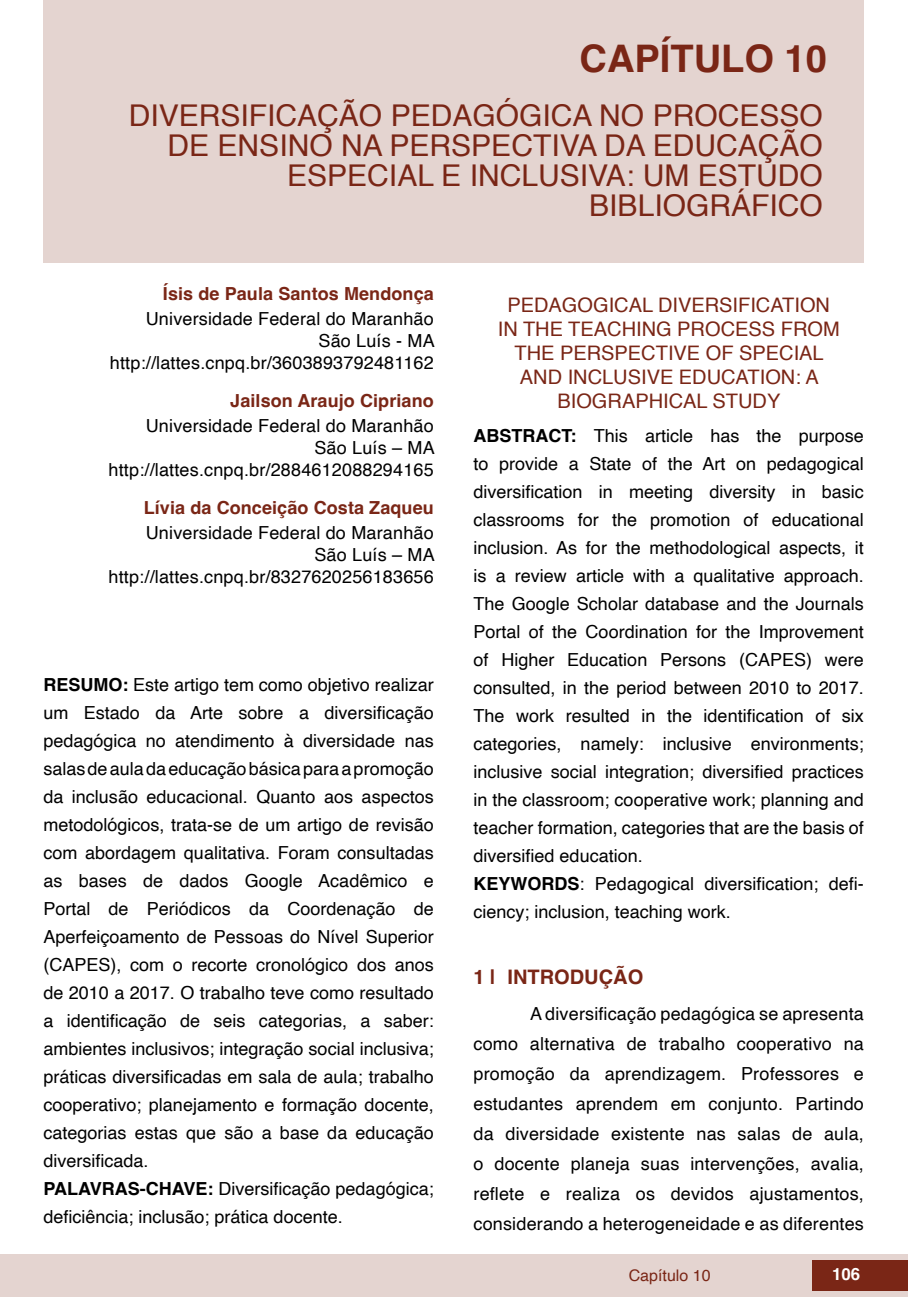
<style>
.page{position:relative;width:908px;height:1304px;background:#fff}
.page>*{position:absolute;margin:0;border:0;box-sizing:border-box;transform-origin:0 0}
.cap{font:700 38px "Helvetica";color:#7a2616}
.nome_artigos{font:30px/30px "Helvetica";color:#7a2616;text-align:right}
.título_Inglês{font:20px/24px "Helvetica";color:#7a2616;text-align:center}
.t1{font:700 20px "Helvetica";color:#7a2616}
.Resumos_e_PC_TXT{font:18px/28px "Helvetica";color:#000;text-align:justify}
.txt{font:18px/30px "Helvetica";letter-spacing:.01em;color:#000;text-align:justify}
.info_autores{font:18px "Helvetica";letter-spacing:.01em;color:#000}
.nome_autores{font:700 18px "Helvetica";letter-spacing:.005em;color:#7a2616}
.t2{font:700 16.8px "Helvetica";color:#fff}
.t3{font:16px "Helvetica";color:#7a2616}
.s1{font-weight:700}
</style>
<div class="page">
<div style="left:0;top:1254px;width:906px;height:43px;background:#e4d4d0"></div>
<div style="left:812px;top:1261px;width:95px;height:30px;background:#7a2616"></div>
<div style="left:43px;top:0;width:820px;height:263px;background:#e4d4d0"></div>
<p class="cap" style="left:579px;top:35px;width:249px">CAPÍTULO 10</p>
<p class="nome_artigos" style="left:129px;top:102px;width:695px">DIVERSIFICAÇÃO PEDAGÓGICA NO PROCESSO<br>DE ENSINO NA PERSPECTIVA DA EDUCAÇÃO<br>ESPECIAL E INCLUSIVA: UM ESTUDO<br>BIBLIOGRÁFICO</p>
<p class="nome_autores" style="left:163px;top:283px;width:272px">Ísis de Paula Santos Mendonça</p>
<p class="info_autores" style="left:146px;top:305px;width:289px">Universidade Federal do Maranhão</p>
<p class="info_autores" style="left:318px;top:327px;width:118px">São Luís - MA</p>
<p class="info_autores" style="left:110px;top:349px;width:325px">http://lattes.cnpq.br/3603893792481162</p>
<p class="nome_autores" style="left:230px;top:390px;width:205px">Jailson Araujo Cipriano</p>
<p class="info_autores" style="left:146px;top:412px;width:289px">Universidade Federal do Maranhão</p>
<p class="info_autores" style="left:314px;top:434px;width:122px">São Luís – MA</p>
<p class="info_autores" style="left:108px;top:456px;width:326px">http://lattes.cnpq.br/2884612088294165</p>
<p class="nome_autores" style="left:144px;top:497px;width:291px">Lívia da Conceição Costa Zaqueu</p>
<p class="info_autores" style="left:146px;top:519px;width:289px">Universidade Federal do Maranhão</p>
<p class="info_autores" style="left:314px;top:541px;width:122px">São Luís – MA</p>
<p class="info_autores" style="left:108px;top:563px;width:326px">http://lattes.cnpq.br/8327620256183656</p>
<p class="Resumos_e_PC_TXT" style="left:43px;top:671px;width:392px"><span class="s1">RESUMO:</span> Este artigo tem como objetivo realizar um Estado da Arte sobre a diversificação pedagógica no atendimento à diversidade nas salas de aula da educação básica para a promoção da inclusão educacional. Quanto aos aspectos metodológicos, trata-se de um artigo de revisão com abordagem qualitativa. Foram consultadas as bases de dados Google Acadêmico e Portal de Periódicos da Coordenação de Aperfeiçoamento de Pessoas do Nível Superior (CAPES), com o recorte cronológico dos anos de 2010 a 2017. O trabalho teve como resultado a identificação de seis categorias, a saber: ambientes inclusivos; integração social inclusiva; práticas diversificadas em sala de aula; trabalho cooperativo; planejamento e formação docente, categorias estas que são a base da educação diversificada.</p>
<p class="Resumos_e_PC_TXT" style="left:43px;top:1175px;width:392px"><span class="s1">PALAVRAS-CHAVE:</span> Diversificação pedagógica; deficiência; inclusão; prática docente.</p>
<p class="título_Inglês" style="left:497px;top:294px;width:343px">PEDAGOGICAL DIVERSIFICATION<br>IN THE TEACHING PROCESS FROM<br>THE PERSPECTIVE OF SPECIAL<br>AND INCLUSIVE EDUCATION: A<br>BIOGRAPHICAL STUDY</p>
<p class="Resumos_e_PC_TXT" style="left:473px;top:422px;width:392px"><span class="s1">ABSTRACT:</span> This article has the purpose to provide a State of the Art on pedagogical diversification in meeting diversity in basic classrooms for the promotion of educational inclusion. As for the methodological aspects, it is a review article with a qualitative approach.<br>The Google Scholar database and the Journals Portal of the Coordination for the Improvement of Higher Education Persons (CAPES) were consulted, in the period between 2010 to 2017.<br>The work resulted in the identification of six categories, namely: inclusive environments; inclusive social integration; diversified practices in the classroom; cooperative work; planning and teacher formation, categories that are the basis of diversified education.</p>
<p class="Resumos_e_PC_TXT" style="left:473px;top:870px;width:392px"><span class="s1">KEYWORDS</span>: Pedagogical diversification; defi&shy;ciency; inclusion, teaching work.</p>
<p class="t1" style="left:473px;top:965px;width:171px">1 | INTRODUÇÃO</p>
<p class="txt" style="left:473px;top:999px;width:392px;text-indent:57px">A diversificação pedagógica se apresenta como alternativa de trabalho cooperativo na promoção da aprendizagem. Professores e estudantes aprendem em conjunto. Partindo da diversidade existente nas salas de aula, o docente planeja suas intervenções, avalia, reflete e realiza os devidos ajustamentos, considerando a heterogeneidade e as diferentes</p>
<p class="t3" style="left:628px;top:1263px;width:83px">Capítulo 10</p>
<p class="t2" style="left:831px;top:1264px;width:30px">106</p>
</div>
